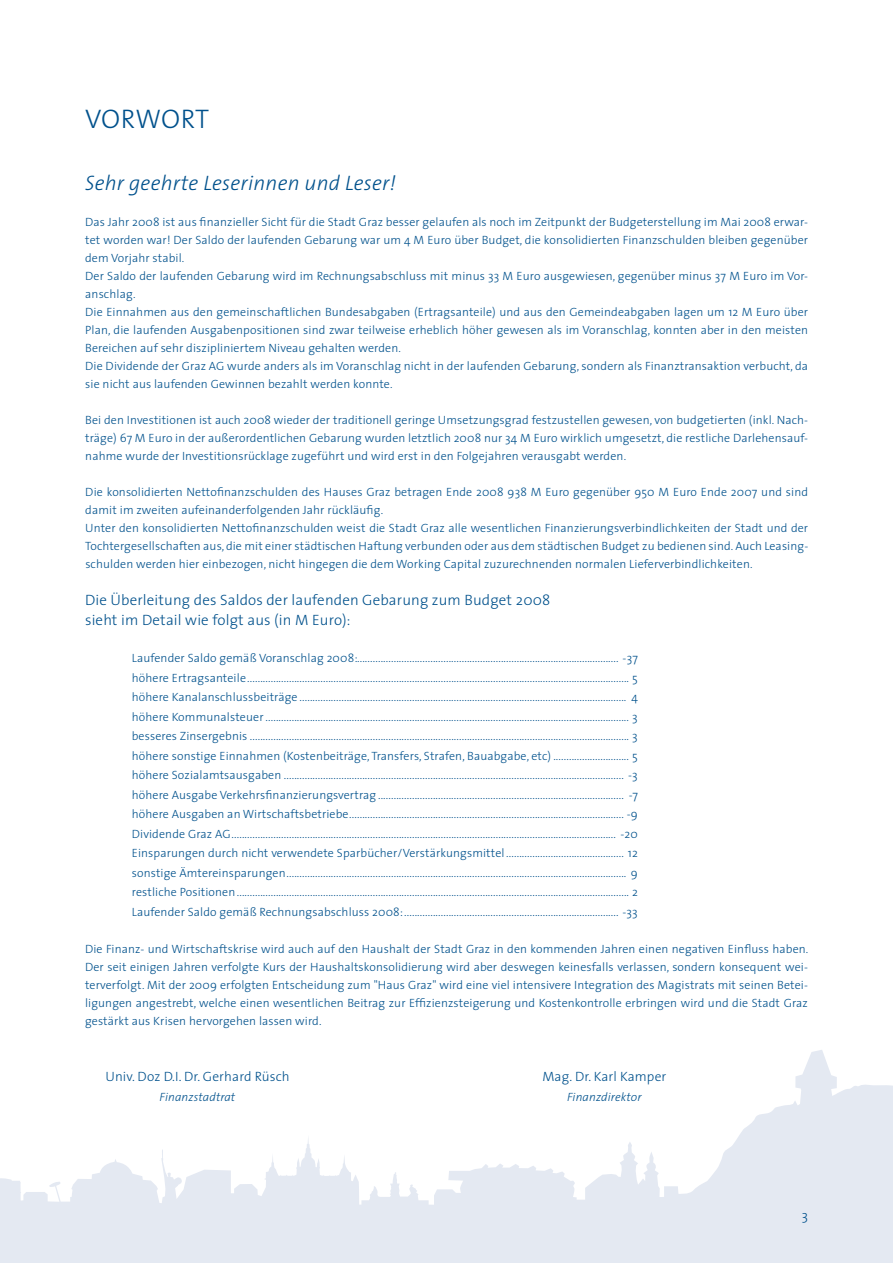
<style>
.page{position:relative;width:893px;height:1263px;background:#fff}
.page>*{position:absolute;margin:0;border:0;box-sizing:border-box;transform-origin:0 0}
.t1{font:300 27px "The Sans";color:#00518c}
.t2{font:italic 300 21px "The Sans";letter-spacing:.01em;color:#00518c}
.t3{font:300 15px/19.5px "The Sans";letter-spacing:.01em;color:#00518c}
.t4{font:300 13.5px "The Sans";letter-spacing:.01em;color:#00518c}
.t5{font:300 12px/18px "The Sans";letter-spacing:.01em;color:#00518c;text-align:justify}
.t6{font:italic 300 12px "The Sans";letter-spacing:.01em;color:#00518c}
</style>
<div class="page">
<svg style="left:0;top:1050px;width:893px;height:213px"></svg>
<h1 class="t1" style="left:85px;top:96px;width:126px">Vo rwo rt</h1>
<h2 class="t2" style="left:85px;top:165px;width:312px">Sehr geehrte Leserinnen und Leser!</h2>
<p class="t5" style="left:85px;top:212px;width:725px;text-align:left">Das Jahr 2008 ist aus finanzieller Sicht für die Stadt Graz besser gelaufen als noch im Zeitpunkt der Budgeterstellung im Mai 2008 erwar&shy;tet worden war! Der Saldo der laufenden Gebarung war um 4 M Euro über Budget, die konsolidierten Finanzschulden bleiben gegenüber dem Vorjahr stabil.<br>Der Saldo der laufenden Gebarung wird im Rechnungsabschluss mit minus 33 M Euro ausgewiesen, gegenüber minus 37 M Euro im Vor&shy;anschlag.<br>Die Einnahmen aus den gemeinschaftlichen Bundesabgaben (Ertragsanteile) und aus den Gemeindeabgaben lagen um 12 M Euro über Plan, die laufenden Ausgabenpositionen sind zwar teilweise erheblich höher gewesen als im Voranschlag, konnten aber in den meisten Bereichen auf sehr diszipliniertem N iveau gehalten werden.<br>Die Dividende der Graz AG wurde anders als im Voranschlag nicht in der laufenden Gebarung, sondern als Finanztransaktion verbucht, da sie nicht aus laufenden Gewinnen bezahlt werden konnte.</p>
<p class="t5" style="left:85px;top:410px;width:724px">Bei den Investitionen ist auch 2008 wieder der traditionell geringe Umsetzungsgrad festzustellen gewesen, von budgetierten (inkl. Nach&shy;träge) 67 M Euro in der außerordentlichen Gebarung wurden letztlich 2008 nur 34 M Euro wirklich umgesetzt, die restliche Darlehensauf&shy;nahme wurde der Investitionsrücklage zugeführt und wird erst in den Folgejahren verausgabt werden.</p>
<p class="t5" style="left:85px;top:482px;width:724px;text-align:left">Die konsolidierten Nettofinanzschulden des Hauses Graz betragen Ende 2008 938 M Euro gegenüber 950 M Euro Ende 2007 und sind damit im zweiten aufeinanderfolgenden Jahr rückläufig.<br>Unter den konsolidierten Nettofinanzschulden weist die Stadt Graz alle wesentlichen Finanzierungsverbindlichkeiten der Stadt und der Tochtergesellschaften aus, die mit einer städtischen Haftung verbunden oder aus dem städtischen Budget zu bedienen sind. Auch Leasing&shy;schulden werden hier einbezogen, nicht hingegen die dem Working Capital zuzurechnenden normalen Lieferverbindlichkeiten.</p>
<p class="t3" style="left:85px;top:590px;width:467px">Die Überleitung des Saldos der laufenden Gebarung zum Budget 2008 sieht im Detail wie folgt aus (in M Euro):</p>
<p class="t5" style="left:132px;top:648px;width:507px;line-height:19.5px">Laufender Saldo gemäß Voranschlag 2008:.................................................................................................... -37 höhere Ertragsanteile.................................................................................................................................................. 5 höhere Kanalanschlussbeiträge ............................................................................................................................. 4 höhere Kommunalsteuer........................................................................................................................................... 3 besseres Zinsergebnis ................................................................................................................................................. 3 höhere sonstige Einnahmen (Kostenbeiträge, Transfers, Strafen, Bauabgabe, etc) ............................. 5 höhere Sozialamtsausgaben .................................................................................................................................. -3 höhere Ausgabe Verkehrsfinanzierungsvertrag .............................................................................................. -7 höhere Ausgaben an Wirtschaftsbetriebe......................................................................................................... -9<br>Dividende Graz AG................................................................................................................................................... -20<br>Einsparungen durch nicht verwendete Sparbücher/Verstärkungsmittel ............................................. 12 sonstige Ämtereinsparungen.................................................................................................................................. 9 restliche Positionen...................................................................................................................................................... 2<br>Laufender Saldo gemäß Rechnungsabschluss 2008:.................................................................................. -33</p>
<p class="t5" style="left:85px;top:940px;width:725px">Die Finanz- und Wirtschaftskrise wird auch auf den Haushalt der Stadt Graz in den kommenden Jahren einen negativen Einfluss haben.<br>Der seit einigen Jahren verfolgte Kurs der Haushaltskonsolidierung wird aber deswegen keinesfalls verlassen, sondern konsequent wei&shy;terverfolgt. Mit der 2009 erfolgten Entscheidung zum "Haus Graz" wird eine viel intensivere Integration des Magistrats mit seinen Betei&shy;ligungen angestrebt, welche einen wesentlichen Beitrag zur Effizienzsteigerung und Kostenkontrolle erbringen wird und die Stadt Graz gestärkt aus Krisen hervorgehen lassen wird.</p>
<p class="t4" style="left:105px;top:1065px;width:186px">Univ. Doz D.I. Dr. Gerhard Rüsch</p>
<p class="t6" style="left:160px;top:1087px;width:77px">Finanzstadtrat</p>
<p class="t4" style="left:542px;top:1065px;width:125px">Mag. Dr. Karl Kamper</p>
<p class="t6" style="left:567px;top:1087px;width:76px">Finanzdirektor</p>
<p class="t4" style="left:802px;top:1204px;width:8px">3</p>
</div>
